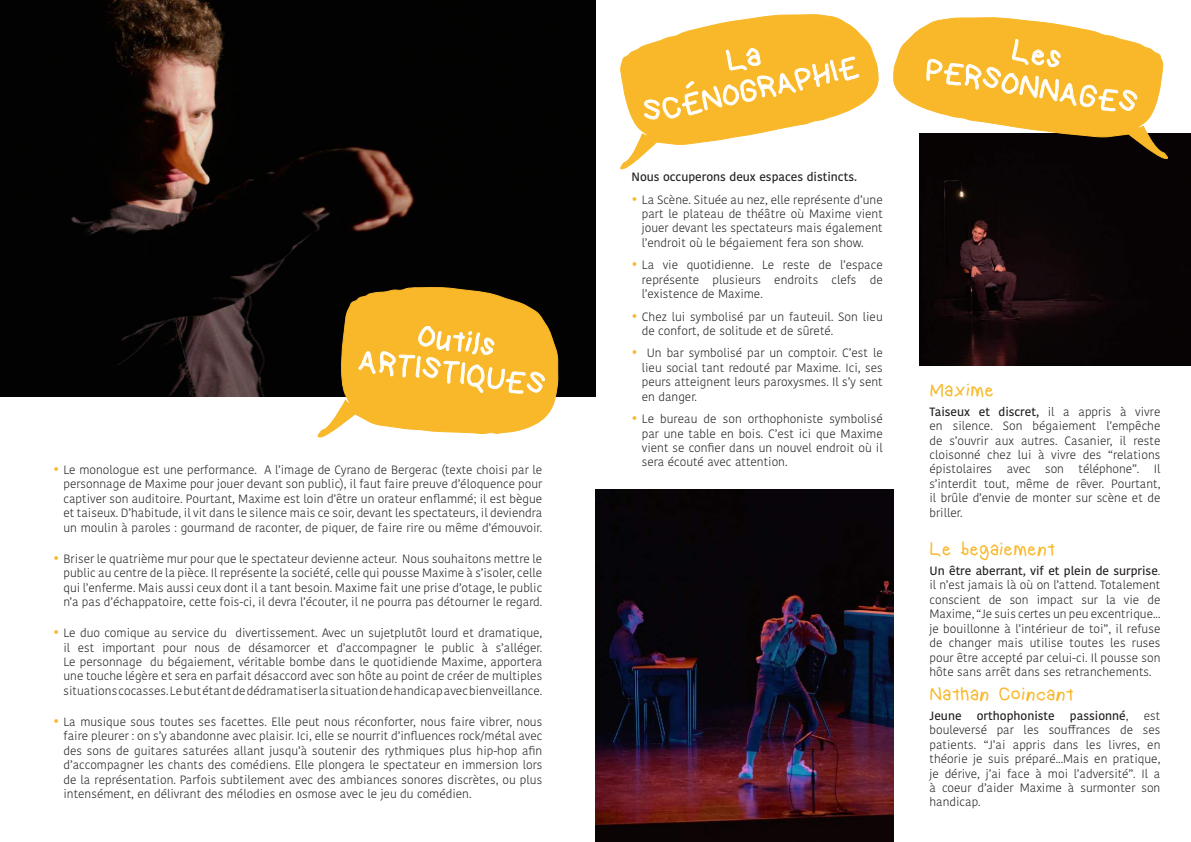
<style>
.page{position:relative;width:1191px;height:842px;background:#fff}
.page>*{position:absolute;margin:0;border:0;box-sizing:border-box;transform-origin:0 0}
.t1{font:32px/33px "kindergarten";color:#fff;text-align:center}
.t2{font:20px "kindergarten";color:#f8b829}
.t3{font:300 12px/14.4px "Kohinoor Bangla";color:#231f20;text-align:justify}
.t4{font:500 12px "Kohinoor Bangla";color:#231f20}
.s1{font-size:14px;color:#f8b829}
.s2{font-weight:500}
.s3{font-weight:300}
</style>
<div class="page">
<svg style="left:620px;top:14px;width:259px;height:156px"></svg>
<img style="left:0;top:0;width:595px;height:397px">
<svg style="left:312px;top:286px;width:248px;height:152px;background:#d1a33d"></svg>
<img style="left:595px;top:490px;width:298px;height:352px">
<img style="left:919px;top:133px;width:272px;height:233px">
<svg style="left:893px;top:18px;width:279px;height:143px"></svg>
<svg style="left:644px;top:48px;width:215px;height:72px;background:#f8bf3f"></svg>
<h1 class="t1" style="left:365px;top:313px;width:190px;rotate:8deg">Outils<br>ARTISTIQUES</h1>
<p class="t3" style="left:63px;top:462px;width:480px;text-indent:-10px"><span class="s1">•</span> Le monologue est une performance. A l’image de Cyrano de Bergerac (texte choisi par le personnage de Maxime pour jouer devant son public), il faut faire preuve d’éloquence pour captiver son auditoire. Pourtant, Maxime est loin d’être un orateur enflammé; il est bègue et taiseux. D’habitude, il vit dans le silence mais ce soir, devant les spectateurs, il deviendra un moulin à paroles : gourmand de raconter, de piquer, de faire rire ou même d’émouvoir.</p>
<p class="t3" style="left:63px;top:551px;width:480px;text-indent:-10px"><span class="s1">•</span> Briser le quatrième mur pour que le spectateur devienne acteur. Nous souhaitons mettre le public au centre de la pièce. Il représente la société, celle qui pousse Maxime à s’isoler, celle qui l’enferme. Mais aussi ceux dont il a tant besoin. Maxime fait une prise d’otage, le public n’a pas d’échappatoire, cette fois-ci, il devra l’écouter, il ne pourra pas détourner le regard.</p>
<p class="t3" style="left:63px;top:626px;width:480px;text-indent:-10px"><span class="s1">•</span> Le duo comique au service du divertissement. Avec un sujetplutôt lourd et dramatique, il est important pour nous de désamorcer et d’accompagner le public à s’alléger.<br>Le personnage du bégaiement, véritable bombe dans le quotidiende Maxime, apportera une touche légère et sera en parfait désaccord avec son hôte au point de créer de multiples situations cocasses. Le but étant de dédramatiser la situation de handicap avec bienveillance.</p>
<p class="t3" style="left:63px;top:714px;width:480px;text-indent:-10px"><span class="s1">•</span> La musique sous toutes ses facettes. Elle peut nous réconforter, nous faire vibrer, nous faire pleurer : on s’y abandonne avec plaisir. Ici, elle se nourrit d’influences rock/métal avec des sons de guitares saturées allant jusqu’à soutenir des rythmiques plus hip-hop afin d’accompagner les chants des comédiens. Elle plongera le spectateur en immersion lors de la représentation. Parfois subtilement avec des ambiances sonores discrètes, ou plus intensément, en délivrant des mélodies en osmose avec le jeu du comédien.</p>
<h1 class="t1" style="left:632px;top:69px;width:222px;rotate:-13deg">La<br>SCENOGRAPHIE</h1>
<p class="t4" style="left:631px;top:167px;width:227px">Nous occuperons deux espaces distincts.</p>
<p class="t3" style="left:642px;top:192px;width:242px;text-indent:-10px"><span class="s1">•</span> La Scène. Située au nez, elle représente d’une part le plateau de théâtre où Maxime vient jouer devant les spectateurs mais également l’endroit où le bégaiement fera son show.</p>
<p class="t3" style="left:642px;top:258px;width:242px;text-indent:-10px"><span class="s1">•</span> La vie quotidienne. Le reste de l’espace représente plusieurs endroits clefs de l’existence de Maxime.</p>
<p class="t3" style="left:642px;top:309px;width:242px;text-indent:-10px"><span class="s1">•</span> Chez lui symbolisé par un fauteuil. Son lieu de confort, de solitude et de sûreté.</p>
<p class="t3" style="left:642px;top:346px;width:242px;text-indent:-10px"><span class="s1">•</span> Un bar symbolisé par un comptoir. C’est le lieu social tant redouté par Maxime. Ici, ses peurs atteignent leurs paroxysmes. Il s’y sent en danger.</p>
<p class="t3" style="left:642px;top:412px;width:242px;text-indent:-10px"><span class="s1">•</span> Le bureau de son orthophoniste symbolisé par une table en bois. C’est ici que Maxime vient se confier dans un nouvel endroit où il sera écouté avec attention.</p>
<h1 class="t1" style="left:932px;top:23px;width:217px;rotate:9deg">Les<br>PERSONNAGES</h1>
<h2 class="t2" style="left:929px;top:381px;width:66px">Maxime</h2>
<p class="t3" style="left:929px;top:404px;width:232px"><span class="s2">Taiseux et discret,</span> il a appris à vivre en silence. Son bégaiement l’empêche de s’ouvrir aux autres. Casanier, il reste cloisonné chez lui à vivre des “relations épistolaires avec son téléphone”. Il s’interdit tout, même de rêver. Pourtant, il brûle d’envie de monter sur scène et de briller.</p>
<h2 class="t2" style="left:929px;top:541px;width:128px">Le begaiement</h2>
<p class="t3" style="left:929px;top:563px;width:232px"><span class="s2">Un être aberrant, vif et plein de surprise</span>. il n’est jamais là où on l’attend. Totalement conscient de son impact sur la vie de Maxime, “Je suis certes un peu excentrique... je bouillonne à l’intérieur de toi”, il refuse de changer mais utilise toutes les ruses pour être accepté par celui-ci. Il pousse son hôte sans arrêt dans ses retranchements.</p>
<h2 class="t2" style="left:929px;top:685px;width:146px">Nathan Coincant</h2>
<p class="t4" style="left:929px;top:706px;width:34px">Jeune</p>
<p class="t4" style="left:976px;top:706px;width:80px">orthophoniste</p>
<p class="t4" style="left:1070px;top:706px;width:60px">passionné<span class="s3">,</span></p>
<p class="t3" style="left:929px;top:708px;width:232px;text-indent:214px">est bouleversé par les souffrances de ses patients. “J’ai appris dans les livres, en théorie je suis préparé...Mais en pratique, je dérive, j’ai face à moi l’adversité”. Il a à coeur d’aider Maxime à surmonter son handicap.</p>
</div>
